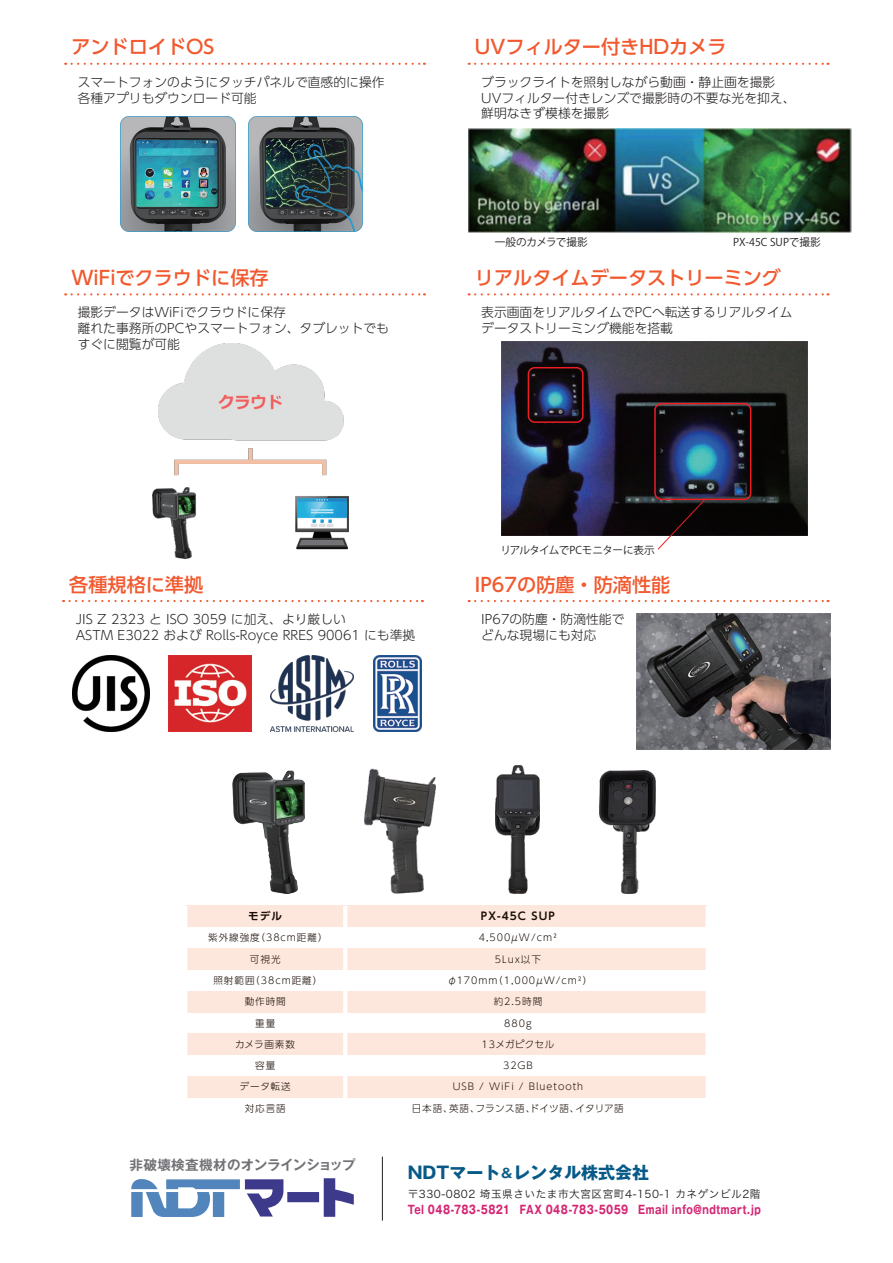
<style>
.page{position:relative;width:893px;height:1263px;background:#fff}
.page>*{position:absolute;margin:0;border:0;box-sizing:border-box;transform-origin:0 0}
.t1{font:500 19.2px "UD Shin Go Pr 6 N";color:#f1592f}
.t2{font:700 16.95px "Gothic MB101 Pr 6 N";color:#075a88}
.t3{font:700 13.5px "Gothic MB101 Pro De";letter-spacing:-.005em;color:#717176}
.t4{font:300 12.75px/15.9px "UD Shin Go Pr 6 N";color:#231f20}
.t5{font:700 11.7px "Gothic MB101 Pr 6 N";letter-spacing:.05em;color:#d42673;scale:.8 1}
.t6{font:10.65px "Hira Kaku Pro N W3";letter-spacing:.05em;color:#231f20}
.t7{font:10.65px "Koz Go Pr 6 N";letter-spacing:-.01em;color:#231f20}
.t8{font:10.65px "Koz Go Pr 6 N";letter-spacing:-.05em;color:#231f20}
.t9{font:700 10.65px "UD Shin Go Pr 6 N De";letter-spacing:.1em;color:#1b0e08}
.t10{font:300 9.6px "UD Shin Go Pr 6 N";letter-spacing:.1em;color:#1b0e08}
.t11{font:300 9.6px "UD Shin Go Pr 6 N";letter-spacing:.045em;color:#1b0e08}
.t12{font:300 9.6px "UD Shin Go Pr 6 N";letter-spacing:.035em;color:#1b0e08}
.s1{font-size:12.75px}
</style>
<div class="page">
<svg style="left:63px;top:600px;width:360px;height:2px"></svg>
<svg style="left:469px;top:600px;width:359px;height:2px"></svg>
<img style="left:66px;top:293px;width:203px;height:3px">
<svg style="left:72px;top:293px;width:353px;height:2px"></svg>
<img style="left:501px;top:341px;width:297px;height:1px">
<img style="left:474px;top:295px;width:310px;height:1px">
<svg style="left:469px;top:293px;width:359px;height:2px"></svg>
<img style="left:71px;top:62px;width:145px;height:1px">
<svg style="left:72px;top:63px;width:353px;height:2px"></svg>
<img style="left:467px;top:62px;width:341px;height:75px">
<img style="left:476px;top:70px;width:325px;height:58px">
<img style="left:473px;top:62px;width:255px;height:1px">
<svg style="left:469px;top:63px;width:359px;height:2px"></svg>
<div style="left:185px;top:905px;width:523px;height:22px;background:#fde7dc"></div>
<div style="left:185px;top:948px;width:523px;height:21px;background:#fde7dc"></div>
<div style="left:185px;top:990px;width:523px;height:22px;background:#fde7dc"></div>
<div style="left:185px;top:1033px;width:523px;height:21px;background:#fde7dc"></div>
<div style="left:185px;top:1076px;width:523px;height:21px;background:#fde7dc"></div>
<hr style="left:183px;top:905px;width:4px;height:213px;background:#fff">
<hr style="left:343px;top:905px;width:4px;height:213px;background:#fff">
<div style="left:705px;top:905px;width:5px;height:213px;background:#fff"></div>
<img style="left:121px;top:116px;width:114px;height:115px">
<img style="left:248px;top:116px;width:115px;height:115px">
<img style="left:469px;top:129px;width:382px;height:103px">
<img style="left:153px;top:344px;width:195px;height:214px">
<img style="left:501px;top:342px;width:306px;height:193px">
<div style="left:528px;top:367px;width:55px;height:56px;border:1px solid #ee1d23;border-radius:6px"></div>
<div style="left:654px;top:403px;width:97px;height:97px;border:1px solid #ee1d23;border-radius:6px"></div>
<svg style="left:657px;top:498px;width:49px;height:52px"></svg>
<img style="left:73px;top:655px;width:76px;height:76px">
<img style="left:169px;top:655px;width:82px;height:76px">
<img style="left:271px;top:655px;width:83px;height:76px">
<img style="left:373px;top:655px;width:48px;height:76px">
<img style="left:636px;top:613px;width:194px;height:136px">
<img style="left:365px;top:768px;width:70px;height:125px">
<img style="left:495px;top:766px;width:45px;height:127px">
<img style="left:600px;top:770px;width:55px;height:123px">
<img style="left:232px;top:770px;width:73px;height:123px">
<hr style="left:382px;top:1156px;width:1px;height:64px;background:#231f20">
<svg style="left:131px;top:1178px;width:223px;height:39px"></svg>
<h1 class="t1" style="left:71px;top:32px;width:145px">アンドロイドOS</h1>
<h1 class="t1" style="left:475px;top:32px;width:253px">UVフィルター付きHDカメラ</h1>
<p class="t4" style="left:78px;top:73px;width:308px">スマートフォンのようにタッチパネルで直感的に操作各種アプリもダウンロード可能</p>
<p class="t4" style="left:481px;top:73px;width:316px">ブラックライトを照射しながら動画・静止画を撮影<br>UVフィルター付きレンズで撮影時の不要な光を抑え、鮮明なきず模様を撮影</p>
<p class="t7" style="left:495px;top:236px;width:94px">一般のカメラで撮影</p>
<p class="t7" style="left:733px;top:236px;width:89px">PX-45C SUPで撮影</p>
<h1 class="t1" style="left:71px;top:262px;width:199px">WiFiでクラウドに保存</h1>
<h1 class="t1" style="left:475px;top:262px;width:308px">リアルタイムデータストリーミング</h1>
<p class="t4" style="left:78px;top:304px;width:313px">撮影データはWiFiでクラウドに保存<br>離れた事務所のPCやスマートフォン、タブレットでもすぐに閲覧が可能</p>
<p class="t4" style="left:481px;top:304px;width:313px">表示画面をリアルタイムでPCへ転送するリアルタイムデータストリーミング機能を搭載</p>
<h1 class="t1" style="left:69px;top:569px;width:135px">各種規格に準拠</h1>
<p class="t4" style="left:76px;top:610px;width:341px">JIS Z 2323 と ISO 3059 に加え、より厳しい<br>ASTM E3022 および Rolls-Royce RRES 90061 にも準拠</p>
<p class="t8" style="left:500px;top:544px;width:156px">リアルタイムでPCモニターに表示</p>
<h1 class="t1" style="left:475px;top:569px;width:197px">IP67の防塵・防滴性能</h1>
<p class="t4" style="left:481px;top:610px;width:145px">IP67の防塵・防滴性能でどんな現場にも対応</p>
<p class="t9" style="left:248px;top:907px;width:35px">モデル</p>
<p class="t10" style="left:208px;top:930px;width:121px">紫外線強度（38cm距離）</p>
<p class="t10" style="left:250px;top:951px;width:32px">可視光</p>
<p class="t10" style="left:213px;top:972px;width:110px">照射範囲（38cm距離）</p>
<p class="t10" style="left:245px;top:994px;width:43px">動作時間</p>
<p class="t10" style="left:255px;top:1015px;width:22px">重量</p>
<p class="t10" style="left:235px;top:1036px;width:61px">カメラ画素数</p>
<p class="t10" style="left:255px;top:1057px;width:22px">容量</p>
<p class="t10" style="left:240px;top:1079px;width:53px">データ転送</p>
<p class="t10" style="left:245px;top:1100px;width:43px">対応言語</p>
<p class="t3" style="left:129px;top:1153px;width:228px">非破壊検査機材のオンラインショップ</p>
<p class="t9" style="left:481px;top:907px;width:76px">PX-45C SUP</p>
<p class="t10" style="left:479px;top:930px;width:80px">4,500μW/cm²</p>
<p class="t10" style="left:495px;top:951px;width:48px">5Lux以下</p>
<p class="t10" style="left:447px;top:972px;width:146px">φ170mm（1,000μW/cm²）</p>
<p class="t10" style="left:494px;top:994px;width:50px">約2.5時間</p>
<p class="t10" style="left:504px;top:1015px;width:29px">880g</p>
<p class="t12" style="left:482px;top:1036px;width:74px">13メガピクセル</p>
<p class="t10" style="left:503px;top:1057px;width:31px">32GB</p>
<p class="t10" style="left:453px;top:1079px;width:132px">USB / WiFi / Bluetooth</p>
<p class="t11" style="left:412px;top:1100px;width:213px">日本語、英語、フランス語、ドイツ語、イタリア語</p>
<h2 class="t2" style="left:408px;top:1158px;width:243px">NDTマート<span class="s1">＆</span>レンタル株式会社</h2>
<p class="t6" style="left:408px;top:1184px;width:354px">〒330-0802 埼玉県さいたま市大宮区宮町4-150-1 カネゲンビル2階</p>
<p class="t5" style="left:408px;top:1200px;width:443px">Tel 048-783-5821　FAX 048-783-5059　Email info@ndtmart.jp</p>
</div>
